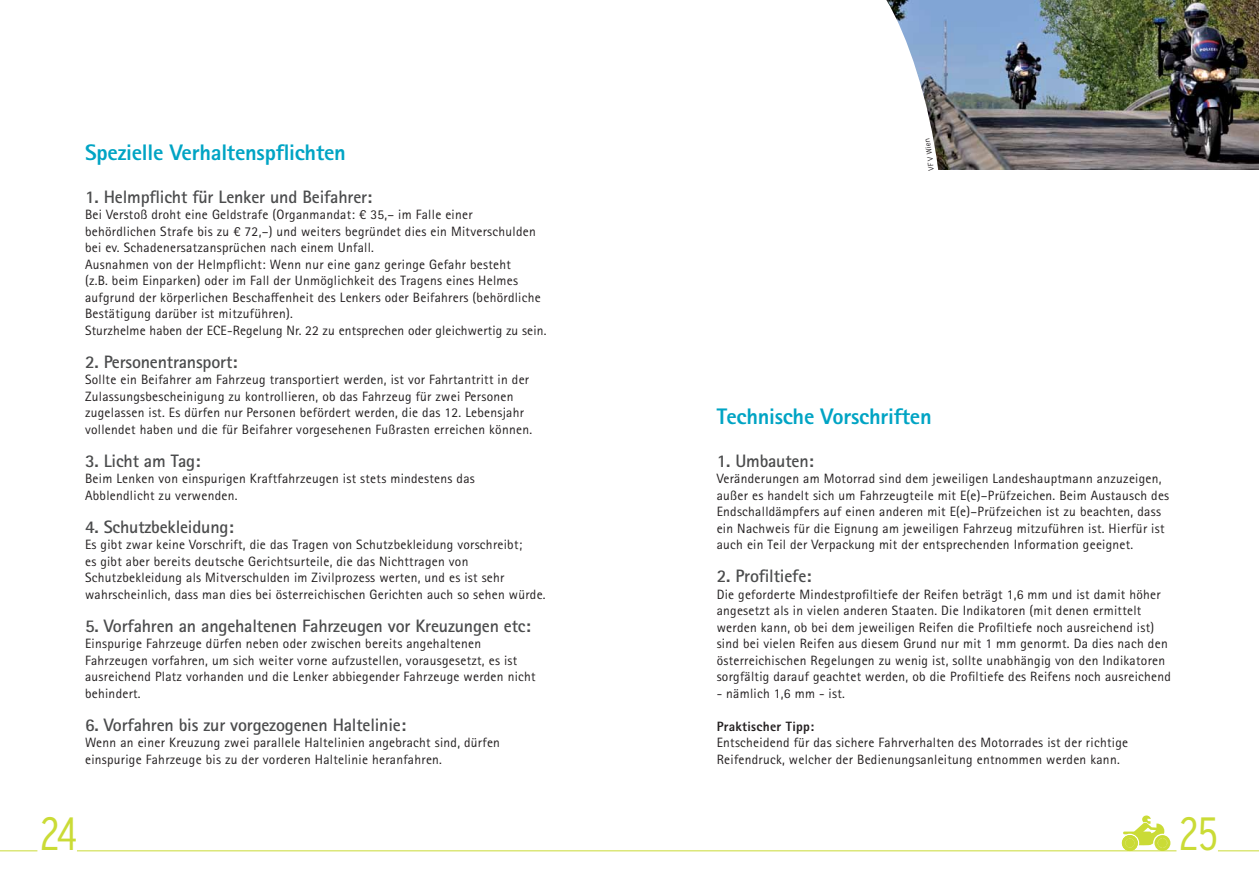
<style>
.page{position:relative;width:1259px;height:893px;background:#fff}
.page>*{position:absolute;margin:0;border:0;box-sizing:border-box;transform-origin:0 0}
.t1{font:300 condensed 46.5px "Interstate";color:#cadb36}
.t2{font:800 22.5px "Rotis Sans Serif Pro";letter-spacing:-.01em;color:#00a4c4}
.t3{font:700 18px "Rotis Sans Serif Pro";letter-spacing:-.01em;color:#4b4c4d}
.t4{font:13.5px/16.5px "Rotis Sans Serif Pro";letter-spacing:.02em;color:#231f20}
.s1{font-weight:800}
</style>
<div class="page">
<img style="left:886px;top:0;width:373px;height:170px">
<hr style="left:77px;top:850px;width:1099px;height:1px;background:#cadb36">
<hr style="left:0;top:850px;width:37px;height:1px;background:#cadb36">
<hr style="left:1218px;top:850px;width:41px;height:1px;background:#cadb36">
<svg style="left:1122px;top:815px;width:48px;height:36px"></svg>
<svg style="left:925px;top:138px;width:8px;height:32px"></svg>
<h3 class="t2" style="left:85px;top:138px;width:262px">Spezielle Verhaltenspflichten</h3>
<h4 class="t3" style="left:85px;top:185px;width:289px">1. Helmpflicht für Lenker und Beifahrer:</h4>
<p class="t4" style="left:85px;top:206px;width:463px">Bei Verstoß droht eine Geldstrafe (Organmandat: € 35,– im Falle einer behördlichen Strafe bis zu € 72,–) und weiters begründet dies ein Mitverschulden bei ev. Schadenersatzansprüchen nach einem Unfall.<br>Ausnahmen von der Helmpflicht: Wenn nur eine ganz geringe Gefahr besteht<br>(z.B. beim Einparken) oder im Fall der Unmöglichkeit des Tragens eines Helmes aufgrund der körperlichen Beschaffenheit des Lenkers oder Beifahrers (behördliche Bestätigung darüber ist mitzuführen).<br>Sturzhelme haben der ECE-Regelung Nr. 22 zu entsprechen oder gleichwertig zu sein.</p>
<h4 class="t3" style="left:85px;top:350px;width:154px">2. Personentransport:</h4>
<p class="t4" style="left:85px;top:371px;width:448px">Sollte ein Beifahrer am Fahrzeug transportiert werden, ist vor Fahrtantritt in der Zulassungsbescheinigung zu kontrollieren, ob das Fahrzeug für zwei Personen zugelassen ist. Es dürfen nur Personen befördert werden, die das 12. Lebensjahr vollendet haben und die für Beifahrer vorgesehenen Fußrasten erreichen können.</p>
<h4 class="t3" style="left:85px;top:449px;width:117px">3. Licht am Tag:</h4>
<p class="t4" style="left:85px;top:470px;width:391px">Beim Lenken von einspurigen Kraftfahrzeugen ist stets mindestens das<br>Abblendlicht zu verwenden.</p>
<h4 class="t3" style="left:85px;top:515px;width:150px">4. Schutzbekleidung:</h4>
<p class="t4" style="left:85px;top:536px;width:462px">Es gibt zwar keine Vorschrift, die das Tragen von Schutzbekleidung vorschreibt;<br>es gibt aber bereits deutsche Gerichtsurteile, die das Nichttragen von Schutzbekleidung als Mitverschulden im Zivilprozess werten, und es ist sehr wahrscheinlich, dass man dies bei österreichischen Gerichten auch so sehen würde.</p>
<h4 class="t3" style="left:85px;top:614px;width:447px">5. Vorfahren an angehaltenen Fahrzeugen vor Kreuzungen etc:</h4>
<p class="t4" style="left:85px;top:635px;width:452px">Einspurige Fahrzeuge dürfen neben oder zwischen bereits angehaltenen Fahrzeugen vorfahren, um sich weiter vorne aufzustellen, vorausgesetzt, es ist ausreichend Platz vorhanden und die Lenker abbiegender Fahrzeuge werden nicht behindert.</p>
<h4 class="t3" style="left:85px;top:713px;width:322px">6. Vorfahren bis zur vorgezogenen Haltelinie:</h4>
<p class="t4" style="left:85px;top:734px;width:416px">Wenn an einer Kreuzung zwei parallele Haltelinien angebracht sind, dürfen einspurige Fahrzeuge bis zu der vorderen Haltelinie heranfahren.</p>
<h3 class="t2" style="left:716px;top:402px;width:216px">Technische Vorschriften</h3>
<h4 class="t3" style="left:716px;top:449px;width:99px">1. Umbauten:</h4>
<p class="t4" style="left:716px;top:470px;width:454px">Veränderungen am Motorrad sind dem jeweiligen Landeshauptmann anzuzeigen, außer es handelt sich um Fahrzeugteile mit E(e)–Prüfzeichen. Beim Austausch des Endschalldämpfers auf einen anderen mit E(e)–Prüfzeichen ist zu beachten, dass ein Nachweis für die Eignung am jeweiligen Fahrzeug mitzuführen ist. Hierfür ist auch ein Teil der Verpackung mit der entsprechenden Information geeignet.</p>
<h4 class="t3" style="left:716px;top:565px;width:96px">2. Profiltiefe:</h4>
<p class="t4" style="left:716px;top:586px;width:456px">Die geforderte Mindestprofiltiefe der Reifen beträgt 1,6 mm und ist damit höher angesetzt als in vielen anderen Staaten. Die Indikatoren (mit denen ermittelt werden kann, ob bei dem jeweiligen Reifen die Profiltiefe noch ausreichend ist) sind bei vielen Reifen aus diesem Grund nur mit 1 mm genormt. Da dies nach den österreichischen Regelungen zu wenig ist, sollte unabhängig von den Indikatoren sorgfältig darauf geachtet werden, ob die Profiltiefe des Reifens noch ausreichend</p>
<p class="t4" style="left:716px;top:685px;width:130px">- nämlich 1,6 mm - ist.</p>
<p class="t4" style="left:716px;top:718px;width:413px"><span class="s1">Praktischer Tipp:<br></span>Entscheidend für das sichere Fahrverhalten des Motorrades ist der richtige<br>Reifendruck, welcher der Bedienungsanleitung entnommen werden kann.</p>
<h1 class="t1" style="left:40px;top:808px;width:39px">24</h1>
<h1 class="t1" style="left:1179px;top:808px;width:40px">25</h1>
</div>
